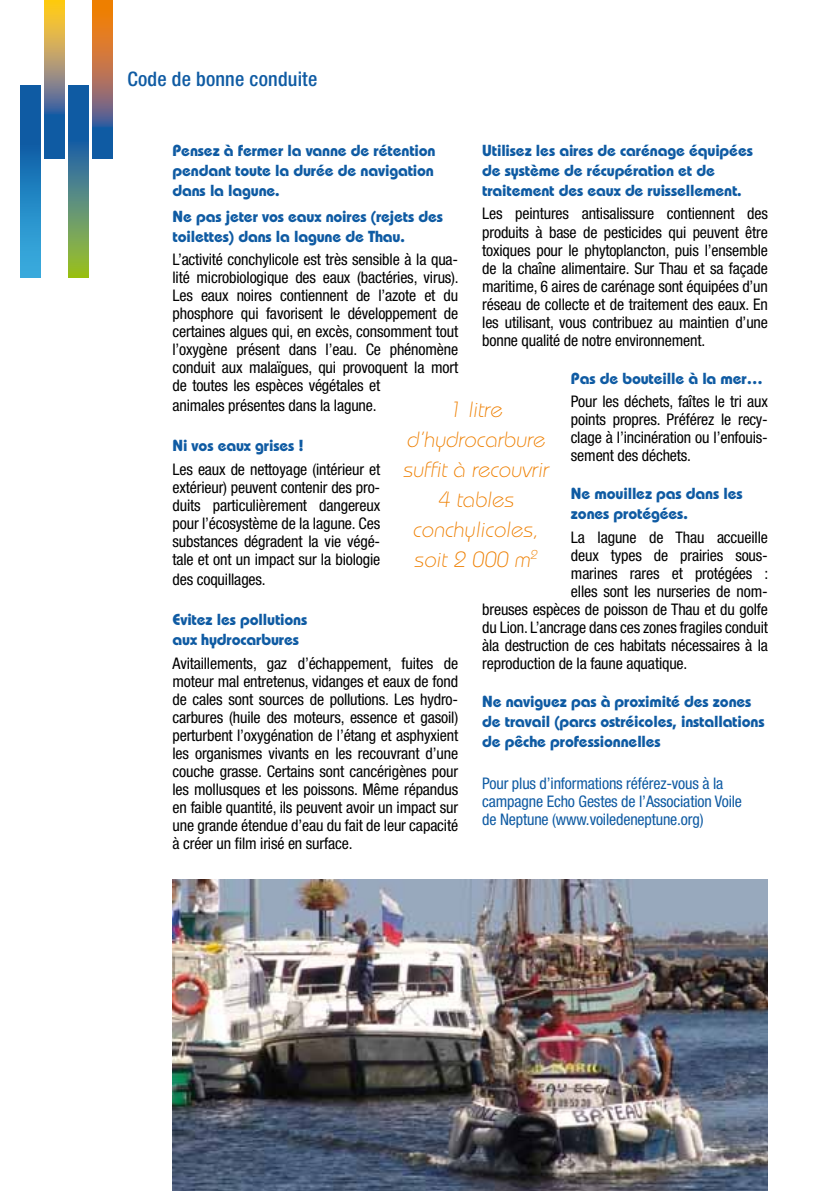
<style>
.page{position:relative;width:840px;height:1191px;background:#fff}
.page>*{position:absolute;margin:0;border:0;box-sizing:border-box;transform-origin:0 0}
.t1{font:300 22px/30px "Bauhaus Std";letter-spacing:-.165em;color:#ee7f00;text-align:center}
.t2{font:500 condensed 20px "Helvetica Neue LT Std";letter-spacing:.01em;color:#0f5ba3}
.t3{font:condensed 16px/18px "Helvetica Neue LT Std";letter-spacing:-.01em;color:#000;text-align:justify}
.t4{font:700 16px/20px "Bauhaus Std";letter-spacing:-.01em;color:#0f5ba3}
.t5{font:condensed 16px/18px "Helvetica Neue LT Std";letter-spacing:-.01em;color:#0f5ba3}
</style>
<div class="page">
<img style="left:172px;top:879px;width:595px;height:312px">
<div style="left:20px;top:85px;width:20px;height:193px;background:linear-gradient(to bottom,#054a97,#38aee0)"></div>
<svg style="left:69px;top:85px;width:19px;height:193px;background:#48827d"></svg>
<svg style="left:45px;top:0;width:19px;height:159px;background:#838a76"></svg>
<svg style="left:93px;top:0;width:20px;height:159px;background:#956e5b"></svg>
<p class="t2" style="left:127px;top:67px;width:191px">Code de bonne conduite</p>
<p class="t4" style="left:482px;top:140px;width:272px">Utilisez les aires de carénage équipées de système de récupération et de traitement des eaux de ruissellement.</p>
<p class="t3" style="left:482px;top:205px;width:287px">Les peintures antisalissure contiennent des produits à base de pesticides qui peuvent être toxiques pour le phytoplancton, puis l’ensemble de la chaîne alimentaire. Sur Thau et sa façade maritime, 6 aires de carénage sont équipées d’un réseau de collecte et de traitement des eaux. En les utilisant, vous contribuez au maintien d’une bonne qualité de notre environnement.</p>
<p class="t4" style="left:570px;top:367px;width:193px">Pas de bouteille à la mer…</p>
<p class="t3" style="left:570px;top:392px;width:198px">Pour les déchets, faîtes le tri aux points propres. Préférez le recy&shy;clage à l’incinération ou l’enfouis&shy;sement des déchets.</p>
<p class="t4" style="left:570px;top:483px;width:173px">Ne mouillez pas dans les zones protégées.</p>
<p class="t3" style="left:570px;top:528px;width:198px">La lagune de Thau accueille</p>
<p class="t3" style="left:570px;top:546px;width:198px">deux types de prairies sous-</p>
<p class="t3" style="left:570px;top:564px;width:199px">marines rares et protégées :</p>
<p class="t3" style="left:570px;top:582px;width:198px">elles sont les nurseries de nom-</p>
<p class="t3" style="left:482px;top:600px;width:287px">breuses espèces de poisson de Thau et du golfe</p>
<p class="t3" style="left:482px;top:618px;width:287px">du Lion. L’ancrage dans ces zones fragiles conduit</p>
<p class="t3" style="left:482px;top:636px;width:287px">àla destruction de ces habitats nécessaires à la</p>
<p class="t3" style="left:482px;top:654px;width:206px">reproduction de la faune aquatique.</p>
<p class="t4" style="left:482px;top:691px;width:284px">Ne naviguez pas à proximité des zones de travail (parcs ostréicoles, installations de pêche professionnelles</p>
<p class="t5" style="left:482px;top:774px;width:261px">Pour plus d’informations référez-vous à la campagne Echo Gestes de l’Association Voile de Neptune (www.voiledeneptune.org)</p>
<p class="t4" style="left:172px;top:140px;width:264px;text-align:justify">Pensez à fermer la vanne de rétention pendant toute la durée de navigation dans la lagune.</p>
<p class="t4" style="left:172px;top:206px;width:272px">Ne pas jeter vos eaux noires (rejets des toilettes) dans la lagune de Thau.</p>
<p class="t3" style="left:172px;top:250px;width:287px">L’activité conchylicole est très sensible à la qua&shy;lité microbiologique des eaux (bactéries, virus).<br>Les eaux noires contiennent de l’azote et du phosphore qui favorisent le développement de certaines algues qui, en excès, consomment tout l’oxygène présent dans l’eau. Ce phénomène conduit aux malaïgues, qui provoquent la mort de toutes les espèces végétales et</p>
<p class="t3" style="left:172px;top:396px;width:205px">animales présentes dans la lagune.</p>
<p class="t4" style="left:172px;top:435px;width:133px">Ni vos eaux grises !</p>
<p class="t3" style="left:172px;top:460px;width:209px">Les eaux de nettoyage (intérieur et extérieur) peuvent contenir des pro&shy;duits particulièrement dangereux pour l’écosystème de la lagune. Ces substances dégradent la vie végé&shy;tale et ont un impact sur la biologie</p>
<p class="t3" style="left:172px;top:570px;width:95px">des coquillages.</p>
<p class="t4" style="left:172px;top:609px;width:136px">Evitez les pollutions aux hydrocarbures</p>
<p class="t3" style="left:172px;top:654px;width:287px">Avitaillements, gaz d’échappement, fuites de moteur mal entretenus, vidanges et eaux de fond de cales sont sources de pollutions. Les hydro&shy;carbures (huile des moteurs, essence et gasoil) perturbent l’oxygénation de l’étang et asphyxient les organismes vivants en les recouvrant d’une couche grasse. Certains sont cancérigènes pour les mollusques et les poissons. Même répandus en faible quantité, ils peuvent avoir un impact sur une grande étendue d’eau du fait de leur capacité à créer un film irisé en surface.</p>
<h1 class="t1" style="left:402px;top:394px;width:151px">1 litre d’hydrocarbure suffit à recouvrir<br>4 tables conchylicoles, soit 2 000 m<sup>2</sup></h1>
</div>
